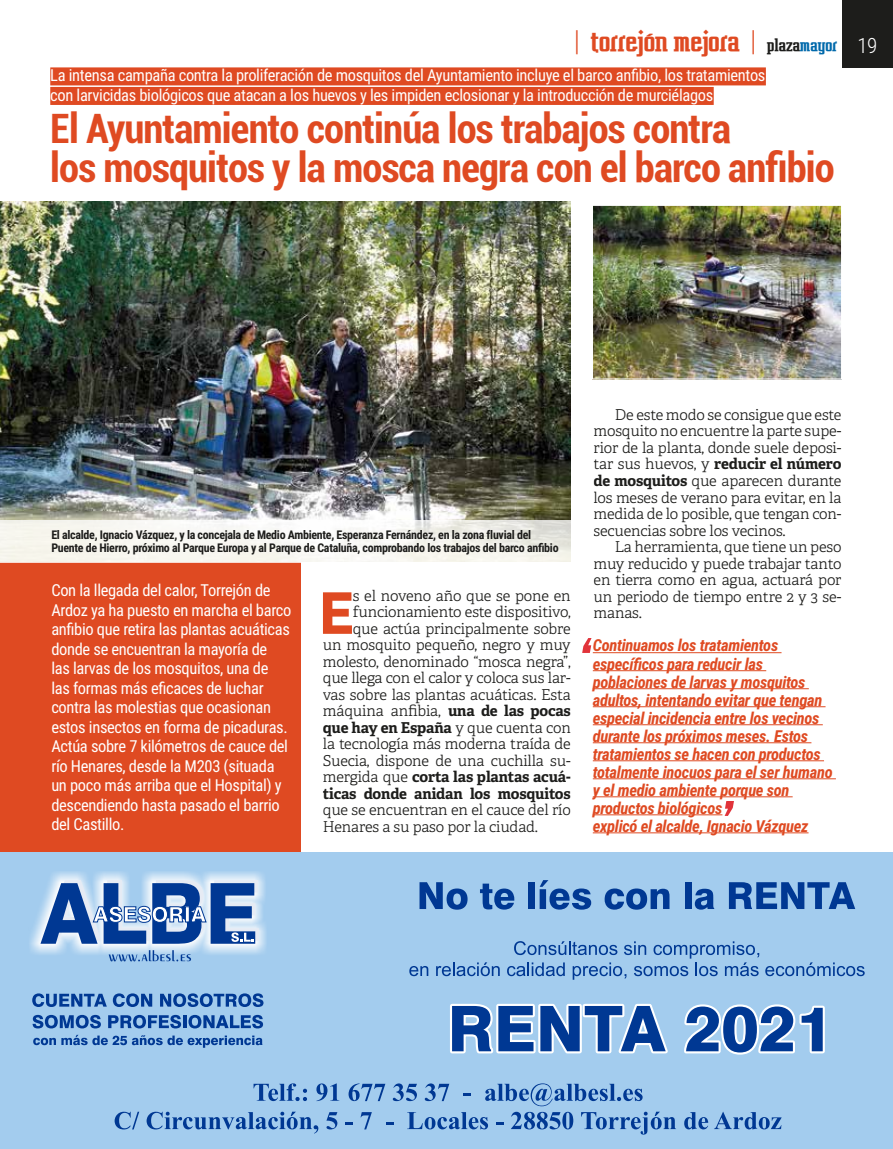
<style>
.page{position:relative;width:893px;height:1149px;background:#fff}
.page>*{position:absolute;margin:0;border:0;box-sizing:border-box;transform-origin:0 0}
.t1{font:800 58.35px "Raleway";color:#df4a22}
.t2{font:700 condensed 40.5px/39px "Roboto";letter-spacing:-.02em;color:#df4a22}
.t3{font:700 27px "Vahika";letter-spacing:-.02em;color:#df4a22}
.t4{font:16.5px/19.5px "Roboto Condensed";letter-spacing:-.02em;color:#fff}
.t5{font:italic 700 16.5px/18px "Roboto Condensed";letter-spacing:-.02em;color:#df4a22}
.t6{font:300 15px/16.5px "Adelle";letter-spacing:-.01em;color:#1d1d1b;text-align:justify}
.t7{font:700 12px/13.5px "Roboto Condensed";letter-spacing:-.025em;color:#1d1d1b}
.s1{font-weight:400}
.s2{font-size:16.5px;color:#1d1d1b}
.s3{font-size:16.5px;color:#0069ab}
.s4{font-family:"Roboto Condensed";font-weight:300;font-size:21px;color:#fff}
.s5{font-weight:700}
</style>
<div class="page">
<div style="left:842px;top:0;width:51px;height:68px;background:#1d1d1b"></div>
<div style="left:0;top:469px;width:301px;height:386px;background:#df4a22"></div>
<img style="left:0;top:201px;width:570px;height:318px">
<div style="left:50px;top:67px;width:716px;height:18px;background:#df4a22"></div>
<div style="left:50px;top:87px;width:664px;height:18px;background:#df4a22"></div>
<hr style="left:593px;top:652px;width:188px;height:1px;background:#df4a22">
<hr style="left:593px;top:670px;width:173px;height:1px;background:#df4a22">
<hr style="left:593px;top:688px;width:216px;height:1px;background:#df4a22">
<hr style="left:593px;top:706px;width:232px;height:1px;background:#df4a22">
<hr style="left:593px;top:724px;width:230px;height:1px;background:#df4a22">
<hr style="left:593px;top:742px;width:218px;height:1px;background:#df4a22">
<hr style="left:593px;top:760px;width:231px;height:1px;background:#df4a22">
<hr style="left:593px;top:778px;width:243px;height:1px;background:#df4a22">
<hr style="left:593px;top:796px;width:200px;height:1px;background:#df4a22">
<hr style="left:593px;top:814px;width:129px;height:1px;background:#df4a22">
<hr style="left:593px;top:832px;width:215px;height:1px;background:#df4a22">
<svg style="left:582px;top:638px;width:10px;height:14px"></svg>
<svg style="left:725px;top:801px;width:9px;height:14px"></svg>
<img style="left:594px;top:207px;width:246px;height:170px">
<div style="left:592px;top:205px;width:250px;height:174px;border:1px solid #fff"></div>
<svg style="left:0;top:519px;width:571px;height:43px;fill:#f7f6f0"></svg>
<div style="left:0;top:851px;width:893px;height:297px;background:#a3ccee"></div>
<img style="left:30px;top:872px;width:236px;height:83px">
<svg style="left:40px;top:879px;width:219px;height:64px"></svg>
<svg style="left:109px;top:949px;width:82px;height:12px"></svg>
<svg style="left:254px;top:1083px;width:53px;height:17px"></svg>
<svg style="left:316px;top:1083px;width:22px;height:17px"></svg>
<svg style="left:115px;top:1111px;width:24px;height:18px"></svg>
<svg style="left:147px;top:1111px;width:171px;height:22px"></svg>
<svg style="left:326px;top:1112px;width:11px;height:16px"></svg>
<svg style="left:32px;top:993px;width:75px;height:13px"></svg>
<svg style="left:113px;top:993px;width:39px;height:13px"></svg>
<svg style="left:160px;top:993px;width:103px;height:13px"></svg>
<svg style="left:33px;top:1014px;width:68px;height:14px"></svg>
<svg style="left:108px;top:1014px;width:155px;height:14px"></svg>
<svg style="left:33px;top:1034px;width:229px;height:13px"></svg>
<svg style="left:345px;top:851px;width:520px;height:284px"></svg>
<h3 class="t3" style="left:575px;top:24px;width:304px"><span class="s1">|</span> torrejón mejora <span class="s1">|</span> <span class="s2">plaza</span><span class="s3">mayor</span> <span class="s4">19</span></h3>
<p class="t4" style="left:50px;top:65px;width:717px">La intensa campaña contra la proliferación de mosquitos del Ayuntamiento incluye el barco anfibio, los tratamientos con larvicidas biológicos que atacan a los huevos y les impiden eclosionar y la introducción de murciélagos</p>
<h2 class="t2" style="left:50px;top:108px;width:786px">El Ayuntamiento continúa los trabajos contra<br>los mosquitos y la mosca negra con el barco anfibio</h2>
<p class="t7" style="left:51px;top:527px;width:509px">El alcalde, Ignacio Vázquez, y la concejala de Medio Ambiente, Esperanza Fernández, en la zona fluvial del<br>Puente de Hierro, próximo al Parque Europa y al Parque de Cataluña, comprobando los trabajos del barco anfibio</p>
<p class="t4" style="left:51px;top:579px;width:242px">Con la llegada del calor, Torrejón de Ardoz ya ha puesto en marcha el barco anfibio que retira las plantas acuáticas donde se encuentran la mayoría de<br>las larvas de los mosquitos, una de<br>las formas más eficaces de luchar contra las molestias que ocasionan estos insectos en forma de picaduras.<br>Actúa sobre 7 kilómetros de cauce del río Henares, desde la M203 (situada un poco más arriba que el Hospital) y descendiendo hasta pasado el barrio del Castillo.</p>
<p class="t6" style="left:323px;top:587px;width:249px;text-align:right">s el noveno año que se pone en funcionamiento este dispositivo,<br>que actúa principalmente sobre<br>un mosquito pequeño, negro y muy molesto, denominado “mosca negra”, que llega con el calor y coloca sus lar&shy;vas sobre las plantas acuáticas. Esta máquina anfibia, <span class="s5">una de las pocas que hay en España</span> y que cuenta con la tecnología más moderna traída de Suecia, dispone de una cuchilla su&shy;mergida que <span class="s5">corta las plantas acuá&shy;ticas donde anidan los mosquitos</span></p>
<p class="t6" style="left:323px;top:802px;width:249px">que se encuentran en el cauce del río<br>Henares a su paso por la ciudad.</p>
<h1 class="t1" style="left:319px;top:580px;width:37px">E</h1>
<p class="t6" style="left:594px;top:406px;width:249px;text-indent:21px">De este modo se consigue que este mosquito no encuentre la parte supe&shy;rior de la planta, donde suele deposi&shy;tar sus huevos, y <span class="s5">reducir el número de mosquitos</span> que aparecen durante los meses de verano para evitar, en la medida de lo posible, que tengan con&shy;secuencias sobre los vecinos.</p>
<p class="t6" style="left:594px;top:538px;width:249px;text-indent:21px">La herramienta, que tiene un peso muy reducido y puede trabajar tanto en tierra como en agua, actuará por un periodo de tiempo entre 2 y 3 se&shy;manas.</p>
<p class="t5" style="left:593px;top:635px;width:241px">Continuamos los tratamientos específicos para reducir las poblaciones de larvas y mosquitos adultos, intentando evitar que tengan especial incidencia entre los vecinos durante los próximos meses. Estos tratamientos se hacen con productos totalmente inocuos para el ser humano y el medio ambiente porque son productos biológicos<br>explicó el alcalde, Ignacio Vázquez</p>
</div>
